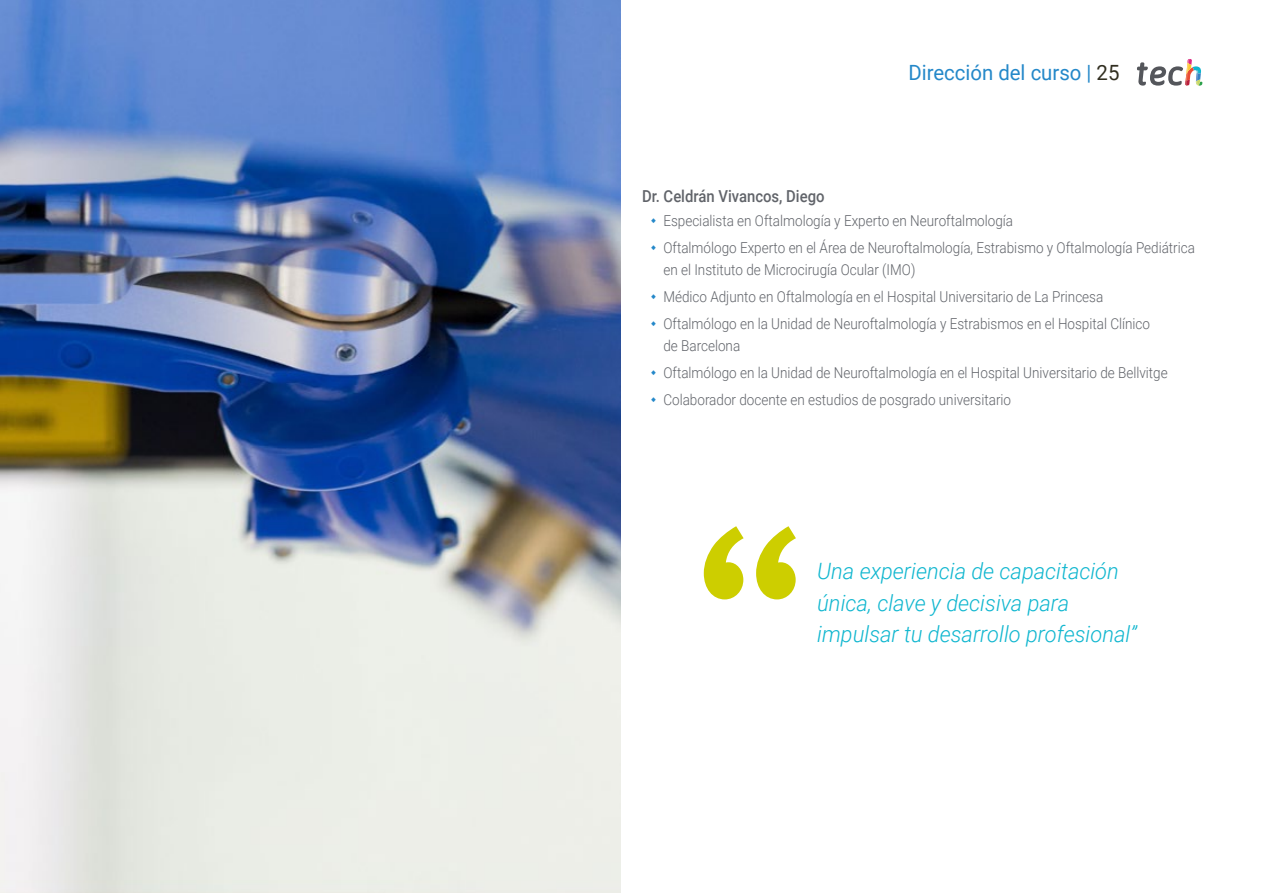
<style>
.page{position:relative;width:1263px;height:893px;background:#fff}
.page>*{position:absolute;margin:0;border:0;box-sizing:border-box;transform-origin:0 0}
.t1{font:italic 300 22.5px/31.5px "Roboto";color:#0fb6cf}
.t2{font:21px "Roboto";color:#2488c9}
.t3{font:500 16.5px "Roboto";color:#61646a;scale:.9 1}
.t4{font:300 15px/26.7px "Roboto";color:#61646a;scale:.9 1}
.s1{color:#312e20}
</style>
<div class="page">
<img style="left:0;top:0;width:621px;height:893px">
<svg style="left:1137px;top:59px;width:65px;height:27px"></svg>
<svg style="left:704px;top:526px;width:92px;height:73px"></svg>
<h2 class="t2" style="left:908px;top:57px;width:213px">Dirección del curso | <span class="s1">25</span></h2>
<p class="t3" style="left:642px;top:184px;width:204px">Dr. Celdrán Vivancos, Diego</p>
<p class="t4" style="left:663px;top:207px;width:592px">Especialista en Oftalmología y Experto en Neuroftalmología<br>Oftalmólogo Experto en el Área de Neuroftalmología, Estrabismo y Oftalmología Pediátrica</p>
<p class="t4" style="left:663px;top:256px;width:542px">en el Instituto de Microcirugía Ocular (IMO)<br>Médico Adjunto en Oftalmología en el Hospital Universitario de La Princesa<br>Oftalmólogo en la Unidad de Neuroftalmología y Estrabismos en el Hospital Clínico</p>
<p class="t4" style="left:663px;top:332px;width:562px">de Barcelona<br>Oftalmólogo en la Unidad de Neuroftalmología en el Hospital Universitario de Bellvitge<br>Colaborador docente en estudios de posgrado universitario</p>
<h1 class="t1" style="left:817px;top:555px;width:321px">Una experiencia de capacitación única, clave y decisiva para impulsar tu desarrollo profesional”</h1>
</div>
